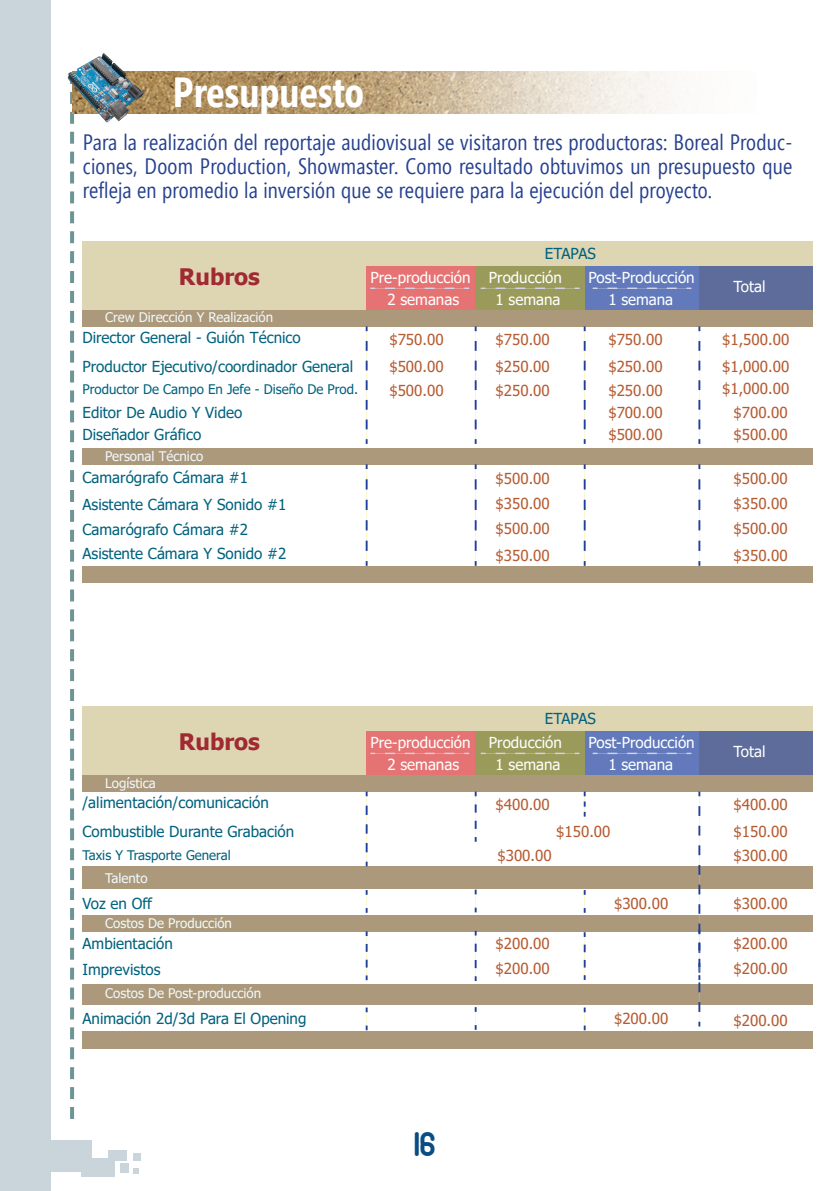
<style>
.page{position:relative;width:840px;height:1191px;background:#fff}
.page>*{position:absolute;margin:0;border:0;box-sizing:border-box;transform-origin:0 0}
.t1{font:700 42px "Segoe Condensed";color:#fff}
.t2{font:34px "Nanosecond Thick BRK";color:#0c4c84}
.t3{font:700 22.8px "Tahoma";color:#a02932}
.Paragraph_Style_1{font:22.2px/24px "Segoe Condensed";letter-spacing:.01em;color:#25408f;text-align:justify}
.t4{font:15.2px/26.6px "Tahoma";color:#00627e}
.t5{font:15.2px/26.6px "Tahoma";color:#b65c32}
.t6{font:15.2px "Tahoma";color:#fff}
.t7{font:13.2px "Tahoma";color:#f0f9fb}
.t8{font:13.2px "Tahoma";color:#00627e}
</style>
<div class="page">
<div style="left:0;top:0;width:51px;height:1191px;background:#cad5db"></div>
<div style="left:37px;top:1139px;width:55px;height:32px;background:#cad5db"></div>
<div style="left:81px;top:1158px;width:33px;height:18px;background:#cad5db"></div>
<div style="left:109px;top:1150px;width:18px;height:10px;background:#cad5db"></div>
<svg style="left:133px;top:1168px;width:5px;height:5px"></svg>
<div style="left:120px;top:1163px;width:9px;height:9px;background:#cad5db"></div>
<div style="left:133px;top:1153px;width:8px;height:7px;background:#cad5db"></div>
<svg style="left:70px;top:131px;width:4px;height:988px"></svg>
<img style="left:156px;top:71px;width:521px;height:43px">
<img style="left:67px;top:53px;width:89px;height:71px">
<div style="left:82px;top:242px;width:284px;height:68px;background:#ded5b3"></div>
<div style="left:82px;top:310px;width:730px;height:16px;background:#ac997b"></div>
<div style="left:82px;top:448px;width:730px;height:16px;background:#ac997b"></div>
<div style="left:82px;top:566px;width:730px;height:16px;background:#ac997b"></div>
<div style="left:366px;top:242px;width:446px;height:25px;background:#ded5b3"></div>
<div style="left:366px;top:267px;width:109px;height:43px;background:#e67373"></div>
<div style="left:475px;top:267px;width:109px;height:43px;background:#9a9a5b"></div>
<div style="left:584px;top:267px;width:115px;height:43px;background:#627abc"></div>
<div style="left:699px;top:267px;width:113px;height:43px;background:#5d6c9a"></div>
<svg style="left:365px;top:341px;width:2px;height:103px"></svg>
<svg style="left:474px;top:341px;width:2px;height:103px"></svg>
<svg style="left:583px;top:341px;width:2px;height:103px"></svg>
<svg style="left:698px;top:341px;width:2px;height:103px"></svg>
<svg style="left:365px;top:479px;width:2px;height:87px"></svg>
<svg style="left:474px;top:479px;width:2px;height:87px"></svg>
<svg style="left:583px;top:479px;width:2px;height:87px"></svg>
<svg style="left:698px;top:479px;width:2px;height:87px"></svg>
<svg style="left:385px;top:287px;width:84px;height:2px"></svg>
<svg style="left:495px;top:287px;width:84px;height:2px"></svg>
<svg style="left:607px;top:287px;width:84px;height:2px"></svg>
<div style="left:82px;top:707px;width:284px;height:68px;background:#ded5b3"></div>
<div style="left:82px;top:775px;width:730px;height:16px;background:#ac997b"></div>
<div style="left:82px;top:914px;width:730px;height:17px;background:#ac997b"></div>
<div style="left:82px;top:866px;width:730px;height:23px;background:#ac997b"></div>
<div style="left:82px;top:983px;width:730px;height:21px;background:#ac997b"></div>
<div style="left:82px;top:1031px;width:730px;height:17px;background:#ac997b"></div>
<div style="left:366px;top:707px;width:446px;height:25px;background:#ded5b3"></div>
<div style="left:366px;top:732px;width:109px;height:43px;background:#e67373"></div>
<div style="left:475px;top:732px;width:109px;height:43px;background:#9a9a5b"></div>
<div style="left:584px;top:732px;width:115px;height:43px;background:#627abc"></div>
<div style="left:699px;top:732px;width:113px;height:43px;background:#5d6c9a"></div>
<svg style="left:365px;top:805px;width:2px;height:61px"></svg>
<svg style="left:365px;top:944px;width:2px;height:36px"></svg>
<svg style="left:474px;top:804px;width:2px;height:37px"></svg>
<svg style="left:474px;top:943px;width:2px;height:38px"></svg>
<svg style="left:583px;top:791px;width:2px;height:25px"></svg>
<svg style="left:583px;top:944px;width:2px;height:36px"></svg>
<svg style="left:698px;top:806px;width:2px;height:107px"></svg>
<svg style="left:698px;top:923px;width:2px;height:103px"></svg>
<svg style="left:385px;top:752px;width:84px;height:2px"></svg>
<svg style="left:495px;top:752px;width:84px;height:2px"></svg>
<svg style="left:607px;top:752px;width:84px;height:2px"></svg>
<p class="t1" style="left:173px;top:66px;width:193px">Presupuesto</p>
<p class="Paragraph_Style_1" style="left:83px;top:130px;width:710px">Para la realización del reportaje audiovisual se visitaron tres productoras: Boreal Produc&shy;ciones, Doom Production, Showmaster. Como resultado obtuvimos un presupuesto que refleja en promedio la inversión que se requiere para la ejecución del proyecto.</p>
<p class="t3" style="left:179px;top:260px;width:82px">Rubros</p>
<p class="t6" style="left:370px;top:267px;width:102px">Pre-producción</p>
<p class="t4" style="left:544px;top:241px;width:53px">ETAPAS</p>
<p class="t6" style="left:488px;top:267px;width:74px">Producción</p>
<p class="t6" style="left:588px;top:267px;width:108px">Post-Producción</p>
<p class="t7" style="left:105px;top:309px;width:169px">Crew Dirección Y Realización</p>
<p class="t6" style="left:387px;top:290px;width:73px">2 semanas</p>
<p class="t6" style="left:495px;top:290px;width:66px">1 semana</p>
<p class="t6" style="left:608px;top:290px;width:66px">1 semana</p>
<p class="t6" style="left:733px;top:276px;width:34px">Total</p>
<p class="t4" style="left:82px;top:325px;width:220px">Director General - Guión Técnico</p>
<p class="t4" style="left:82px;top:354px;width:272px">Productor Ejecutivo/coordinador General</p>
<p class="t8" style="left:82px;top:381px;width:277px">Productor De Campo En Jefe - Diseño De Prod.</p>
<p class="t4" style="left:82px;top:400px;width:161px">Editor De Audio Y Video</p>
<p class="t4" style="left:82px;top:422px;width:120px">Diseñador Gráfico</p>
<p class="t7" style="left:105px;top:447px;width:99px">Personal Técnico</p>
<p class="t4" style="left:82px;top:465px;width:205px">Camarógrafo Cámara #1<br>Asistente Cámara Y Sonido #1</p>
<p class="t4" style="left:82px;top:518px;width:205px;line-height:24.4px">Camarógrafo Cámara #2<br>Asistente Cámara Y Sonido #2</p>
<p class="t5" style="left:389px;top:327px;width:56px">$750.00 $500.00</p>
<p class="t5" style="left:389px;top:378px;width:56px">$500.00</p>
<p class="t5" style="left:495px;top:327px;width:56px">$750.00 $250.00</p>
<p class="t5" style="left:495px;top:378px;width:56px">$250.00</p>
<p class="t5" style="left:495px;top:466px;width:56px">$500.00</p>
<p class="t5" style="left:495px;top:516px;width:56px">$500.00</p>
<p class="t5" style="left:495px;top:491px;width:56px">$350.00</p>
<p class="t5" style="left:495px;top:543px;width:56px">$350.00</p>
<p class="t5" style="left:608px;top:327px;width:56px">$750.00</p>
<p class="t5" style="left:721px;top:327px;width:69px">$1,500.00 $1,000.00</p>
<p class="t5" style="left:721px;top:376px;width:69px">$1,000.00</p>
<p class="t5" style="left:608px;top:400px;width:56px">$700.00</p>
<p class="t5" style="left:733px;top:400px;width:56px">$700.00</p>
<p class="t5" style="left:608px;top:355px;width:56px;line-height:24.6px">$250.00 $250.00</p>
<p class="t5" style="left:608px;top:422px;width:56px">$500.00</p>
<p class="t5" style="left:733px;top:422px;width:56px">$500.00</p>
<p class="t5" style="left:733px;top:466px;width:56px">$500.00</p>
<p class="t5" style="left:733px;top:516px;width:56px">$500.00</p>
<p class="t5" style="left:733px;top:491px;width:56px">$350.00</p>
<p class="t5" style="left:733px;top:543px;width:56px">$350.00</p>
<p class="t4" style="left:544px;top:706px;width:53px">ETAPAS</p>
<p class="t7" style="left:105px;top:774px;width:52px">Logística</p>
<p class="t3" style="left:179px;top:725px;width:82px">Rubros</p>
<p class="t6" style="left:370px;top:732px;width:102px">Pre-producción</p>
<p class="t6" style="left:488px;top:732px;width:74px">Producción</p>
<p class="t6" style="left:588px;top:732px;width:108px">Post-Producción</p>
<p class="t6" style="left:387px;top:754px;width:73px">2 semanas</p>
<p class="t6" style="left:495px;top:754px;width:66px">1 semana</p>
<p class="t6" style="left:608px;top:754px;width:66px">1 semana</p>
<p class="t6" style="left:733px;top:741px;width:34px">Total</p>
<p class="t4" style="left:82px;top:790px;width:188px">/alimentación/comunicación</p>
<p class="t4" style="left:82px;top:818px;width:213px">Combustible Durante Grabación</p>
<p class="t8" style="left:82px;top:846px;width:150px">Taxis Y Trasporte General</p>
<p class="t7" style="left:105px;top:869px;width:44px">Talento</p>
<p class="t7" style="left:105px;top:914px;width:128px">Costos De Producción</p>
<p class="t4" style="left:82px;top:891px;width:71px">Voz en Off</p>
<p class="t4" style="left:82px;top:930px;width:92px">Ambientación<br>Imprevistos</p>
<p class="t4" style="left:82px;top:1006px;width:225px">Animación 2d/3d Para El Opening</p>
<p class="t7" style="left:105px;top:984px;width:157px">Costos De Post-producción</p>
<h2 class="t2" style="left:414px;top:1126px;width:23px">16</h2>
<p class="t5" style="left:495px;top:792px;width:56px">$400.00</p>
<p class="t5" style="left:733px;top:792px;width:56px">$400.00</p>
<p class="t5" style="left:556px;top:818px;width:56px">$150.00</p>
<p class="t5" style="left:733px;top:818px;width:56px">$150.00</p>
<p class="t5" style="left:497px;top:843px;width:56px">$300.00</p>
<p class="t5" style="left:495px;top:931px;width:56px">$200.00</p>
<p class="t5" style="left:733px;top:843px;width:56px">$300.00</p>
<p class="t5" style="left:613px;top:891px;width:56px">$300.00</p>
<p class="t5" style="left:733px;top:891px;width:56px">$300.00</p>
<p class="t5" style="left:733px;top:931px;width:56px">$200.00</p>
<p class="t5" style="left:495px;top:956px;width:56px">$200.00</p>
<p class="t5" style="left:733px;top:956px;width:56px">$200.00</p>
<p class="t5" style="left:613px;top:1006px;width:56px">$200.00</p>
<p class="t5" style="left:733px;top:1008px;width:56px">$200.00</p>
</div>
